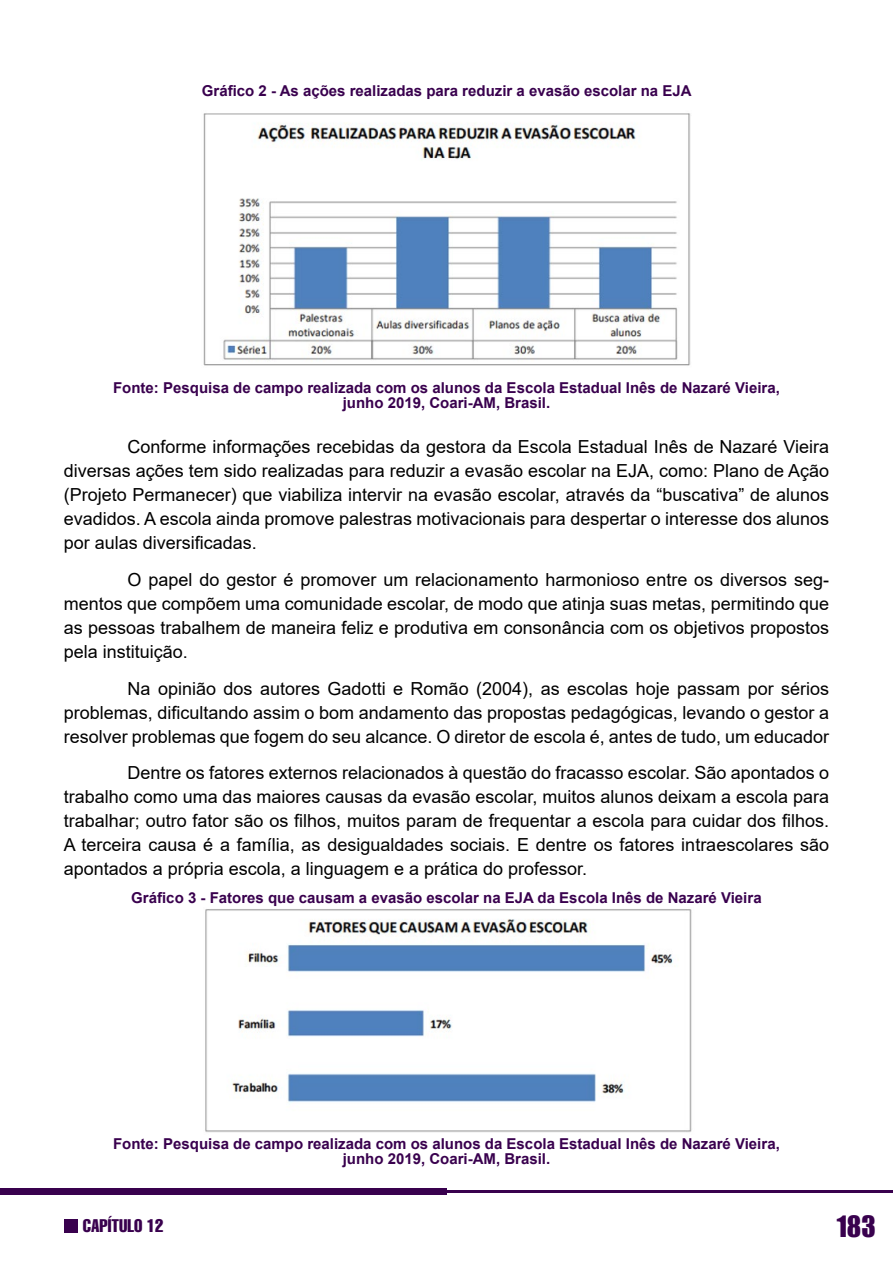
<style>
.page{position:relative;width:893px;height:1263px;background:#fff}
.page>*{position:absolute;margin:0;border:0;box-sizing:border-box;transform-origin:0 0}
.t1{font:27px "Impact";color:#39014e}
.t2{font:18px/24px "Arial";color:#000;text-align:justify}
.t3{font:extra-condensed 18px "Helvetica";color:#39014e}
.t4{font:700 15px/15px "Arial";color:#39014e;text-align:center}
</style>
<div class="page">
<div style="left:0;top:1188px;width:446px;height:7px;background:#39014e"></div>
<hr style="left:446px;top:1191px;width:447px;height:2px;background:#39014e">
<div style="left:65px;top:1219px;width:13px;height:14px;background:#39014e"></div>
<img style="left:203px;top:113px;width:488px;height:253px">
<img style="left:205px;top:909px;width:487px;height:224px">
<p class="t4" style="left:202px;top:83px;width:491px">Gráfico 2 - As ações realizadas para reduzir a evasão escolar na EJA</p>
<p class="t4" style="left:113px;top:380px;width:668px">Fonte: Pesquisa de campo realizada com os alunos da Escola Estadual Inês de Nazaré Vieira, junho 2019, Coari-AM, Brasil.</p>
<p class="t2" style="left:64px;top:435px;width:767px;text-indent:64px">Conforme informações recebidas da gestora da Escola Estadual Inês de Nazaré Vieira diversas ações tem sido realizadas para reduzir a evasão escolar na EJA, como: Plano de Ação (Projeto Permanecer) que viabiliza intervir na evasão escolar, através da “buscativa” de alunos evadidos. A escola ainda promove palestras motivacionais para despertar o interesse dos alunos por aulas diversificadas.</p>
<p class="t2" style="left:64px;top:567px;width:767px;text-indent:64px">O papel do gestor é promover um relacionamento harmonioso entre os diversos seg&shy;mentos que compõem uma comunidade escolar, de modo que atinja suas metas, permitindo que as pessoas trabalhem de maneira feliz e produtiva em consonância com os objetivos propostos pela instituição.</p>
<p class="t2" style="left:64px;top:676px;width:767px;text-indent:64px">Na opinião dos autores Gadotti e Romão (2004), as escolas hoje passam por sérios problemas, dificultando assim o bom andamento das propostas pedagógicas, levando o gestor a resolver problemas que fogem do seu alcance. O diretor de escola é, antes de tudo, um educador</p>
<p class="t2" style="left:64px;top:761px;width:767px;text-indent:64px">Dentre os fatores externos relacionados à questão do fracasso escolar. São apontados o trabalho como uma das maiores causas da evasão escolar, muitos alunos deixam a escola para trabalhar; outro fator são os filhos, muitos param de frequentar a escola para cuidar dos filhos.<br>A terceira causa é a família, as desigualdades sociais. E dentre os fatores intraescolares são apontados a própria escola, a linguagem e a prática do professor.</p>
<p class="t4" style="left:131px;top:891px;width:632px">Gráfico 3 - Fatores que causam a evasão escolar na EJA da Escola Inês de Nazaré Vieira</p>
<p class="t4" style="left:113px;top:1136px;width:668px">Fonte: Pesquisa de campo realizada com os alunos da Escola Estadual Inês de Nazaré Vieira, junho 2019, Coari-AM, Brasil.</p>
<p class="t3" style="left:83px;top:1214px;width:82px">CAPÍTULO 12</p>
<h1 class="t1" style="left:837px;top:1206px;width:41px">183</h1>
</div>
